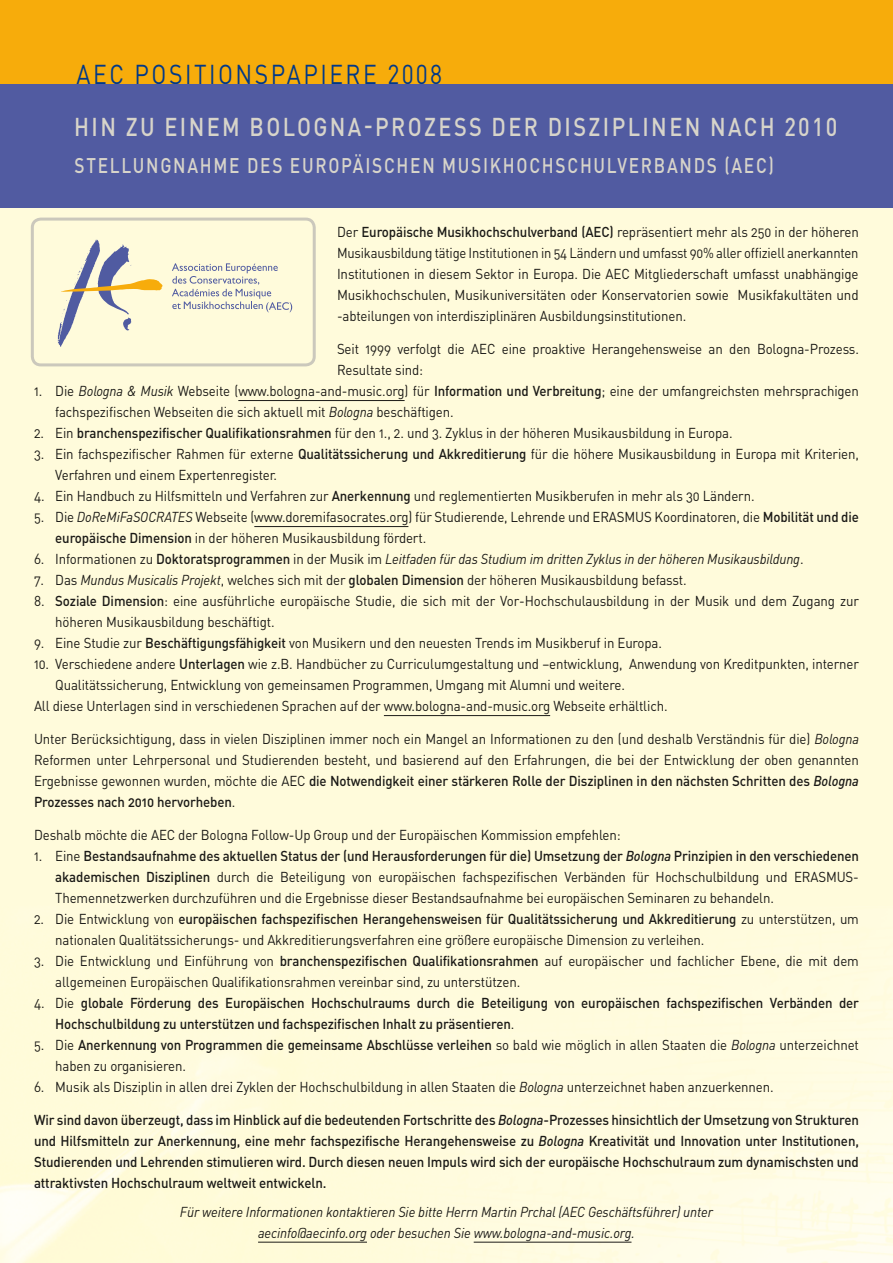
<style>
.page{position:relative;width:893px;height:1263px;background:#fff}
.page>*{position:absolute;margin:0;border:0;box-sizing:border-box;transform-origin:0 0}
.t1{font:27px "DIN Pro";letter-spacing:.11em;color:#003888;scale:.85 1}
.t2{font:500 25.5px "DIN Pro";letter-spacing:.11em;color:#d7d4ca;scale:.85 1}
.t3{font:500 21px "DIN Pro";letter-spacing:.1em;color:#d7d4ca;scale:.82 1}
.t4{font:14.25px/21px "DIN Pro";letter-spacing:-.01em;color:#000;scale:.93 1}
.t5{font:500 14.25px/21px "DIN Pro";letter-spacing:-.01em;color:#000;scale:.93 1}
.t6{font:italic 14.25px/21px "DIN Pro";letter-spacing:-.01em;color:#000;text-align:center;scale:.93 1}
.s1{font-weight:500}
.s2{font-style:italic}
.s3{font-style:normal}
.s4{font-weight:500;font-style:normal}
.s5{font-weight:500;font-style:italic}
.s6{font-weight:400}
</style>
<div class="page">
<div style="left:0;top:0;width:893px;height:88px;background:#f7ac0b"></div>
<div style="left:0;top:84px;width:893px;height:124px;background:#515ba1"></div>
<hr style="left:238px;top:400px;width:167px;height:1px;background:#000">
<hr style="left:254px;top:526px;width:154px;height:1px;background:#000">
<hr style="left:384px;top:715px;width:166px;height:1px;background:#000">
<hr style="left:258px;top:1242px;width:109px;height:1px;background:#000">
<hr style="left:474px;top:1242px;width:157px;height:1px;background:#000">
<svg style="left:58px;top:240px;width:105px;height:107px;background:#e1dcc7"></svg>
<svg style="left:172px;top:263px;width:120px;height:49px;background:#e3e2d1"></svg>
<div style="left:31px;top:218px;width:285px;height:148px;border:3px solid #cbc8bc;border-radius:9px"></div>
<h1 class="t1" style="left:77px;top:56px;width:432px">AEC positionspapiere 2008</h1>
<h2 class="t2" style="left:74px;top:109px;width:899px">hin zu EIN EM BOLOGNA-PROZESS DER DISZI PLIN EN NACH 2010</h2>
<h3 class="t3" style="left:75px;top:151px;width:225px">Stellungnahme des</h3>
<h3 class="t3" style="left:290px;top:151px;width:429px">Europäischen Musikhochschulverba</h3>
<h3 class="t3" style="left:680px;top:151px;width:117px">nds (AEC)</h3>
<p class="t4" style="left:337px;top:221px;width:563px;text-align:justify">Der <span class="s1">Europäische Musikhochschulverband (AEC)</span> repräsentiert mehr als 250 in der höheren Musikausbildung tätige Institutionen in 54 Ländern und umfasst 90% aller offiziell anerkannten Institutionen in diesem Sektor in Europa. Die AEC Mitgliederschaft umfasst unabhängige Musikhochschulen, Musikuniversitäten oder Konservatorien sowie Musikfakultäten und -abteilungen von interdisziplinären Ausbildungsinstitutionen.</p>
<p class="t4" style="left:337px;top:338px;width:563px">Seit 1999 verfolgt die AEC eine proaktive Herangehensweise an den Bologna-Prozess.<br>Resultate sind:</p>
<p class="t4" style="left:55px;top:380px;width:866px;text-indent:-21px">1. Die <span class="s2">Bologna &amp; Musik</span> Webseite (www.bologna-and-music.org) für <span class="s1">Information und Verbreitung</span>; eine der umfangreichsten mehrsprachigen fachspezifischen Webseiten die sich aktuell mit <span class="s2">Bologna</span> beschäftigen.</p>
<p class="t4" style="left:34px;top:422px;width:753px">2. Ein <span class="s1">branchenspezifischer Qualifikationsrahmen</span> für den 1., 2. und 3. Zyklus in der höheren Musikausbildung in Europa.</p>
<p class="t4" style="left:55px;top:443px;width:866px;text-indent:-21px">3. Ein fachspezifischer Rahmen für externe <span class="s1">Qualitätssicherung und Akkreditierung</span> für die höhere Musikausbildung in Europa mit Kriterien,<br>Verfahren und einem Expertenregister.</p>
<p class="t4" style="left:34px;top:485px;width:776px">4. Ein Handbuch zu Hilfsmitteln und Verfahren zur <span class="s1">Anerkennung</span> und reglementierten Musikberufen in mehr als 30 Ländern.</p>
<p class="t4" style="left:55px;top:506px;width:866px;text-indent:-21px">5. Die <span class="s2">DoReMiFaSOCRATES</span> Webseite (www.doremifasocrates.org) für Studierende, Lehrende und ERASMUS Koordinatoren, die <span class="s1">Mobilität und die europäische Dimension</span> in der höheren Musikausbildung fördert.</p>
<p class="t6" style="left:34px;top:548px;width:829px"><span class="s3">6. Informationen zu</span> <span class="s4">Doktoratsprogrammen</span> <span class="s3">in der Musik im</span> Leitfaden für das Studium im dritten Zyklus in der höheren Musikausbildung<span class="s3">.</span></p>
<p class="t4" style="left:34px;top:569px;width:703px">7. Das <span class="s2">Mundus Musicalis Projekt</span>, welches sich mit der <span class="s1">globalen Dimension</span> der höheren Musikausbildung befasst.</p>
<p class="t4" style="left:55px;top:590px;width:866px;text-indent:-21px">8. <span class="s1">Soziale Dimension</span>: eine ausführliche europäische Studie, die sich mit der Vor-Hochschulausbildung in der Musik und dem Zugang zur höheren Musikausbildung beschäftigt.</p>
<p class="t4" style="left:34px;top:632px;width:677px">9. Eine Studie zur <span class="s1">Beschäftigungsfähigkeit</span> von Musikern und den neuesten Trends im Musikberuf in Europa.</p>
<p class="t4" style="left:34px;top:653px;width:889px">10. Verschiedene andere <span class="s1">Unterlagen</span> wie z.B. Handbücher zu Curriculumgestaltung und –entwicklung, Anwendung von Kreditpunkten, interner</p>
<p class="t4" style="left:55px;top:674px;width:614px">Qualitätssicherung, Entwicklung von gemeinsamen Programmen, Umgang mit Alumni und weitere.</p>
<p class="t4" style="left:34px;top:695px;width:683px">All diese Unterlagen sind in verschiedenen Sprachen auf der www.bologna-and-music.org Webseite erhältlich.</p>
<p class="t4" style="left:34px;top:728px;width:888px;text-align:justify">Unter Berücksichtigung, dass in vielen Disziplinen immer noch ein Mangel an Informationen zu den (und deshalb Verständnis für die) <span class="s2">Bologna </span>Reformen unter Lehrpersonal und Studierenden besteht, und basierend auf den Erfahrungen, die bei der Entwicklung der oben genannten Ergebnisse gewonnen wurden, möchte die AEC <span class="s1">die Notwendigkeit einer stärkeren Rolle der Disziplinen in den nächsten Schritten des</span> <span class="s5">Bologna </span><span class="s1">Prozesses nach 2010 hervorheben</span>.</p>
<p class="t4" style="left:34px;top:824px;width:632px">Deshalb möchte die AEC der Bologna Follow-Up Group und der Europäischen Kommission empfehlen:</p>
<p class="t4" style="left:55px;top:845px;width:866px;text-align:justify;text-indent:-21px">1. Eine <span class="s1">Bestandsaufnahme des aktuellen Status der (und Herausforderungen für die) Umsetzung der</span> <span class="s5">Bologna</span> <span class="s1">Prinzipien in den verschiedenen akademischen Disziplinen</span> durch die Beteiligung von europäischen fachspezifischen Verbänden für Hochschulbildung und ERASMUS-Themennetzwerken durchzuführen und die Ergebnisse dieser Bestandsaufnahme bei europäischen Seminaren zu behandeln.</p>
<p class="t4" style="left:55px;top:908px;width:866px;text-indent:-21px">2. Die Entwicklung von <span class="s1">europäischen fachspezifischen Herangehensweisen für Qualitätssicherung und Akkreditierung</span> zu unterstützen, um nationalen Qualitätssicherungs- und Akkreditierungsverfahren eine größere europäische Dimension zu verleihen.</p>
<p class="t4" style="left:55px;top:950px;width:866px;text-indent:-21px">3. Die Entwicklung und Einführung von <span class="s1">branchenspezifischen Qualifikationsrahmen</span> auf europäischer und fachlicher Ebene, die mit dem allgemeinen Europäischen Qualifikationsrahmen vereinbar sind, zu unterstützen.</p>
<p class="t5" style="left:55px;top:992px;width:866px;text-indent:-21px"><span class="s6">4. Die</span> globale Förderung des Europäischen Hochschulraums durch die Beteiligung von europäischen fachspezifischen Verbänden der<br>Hochschulbildung zu unterstützen und fachspezifischen Inhalt zu präsentieren<span class="s6">.</span></p>
<p class="t4" style="left:55px;top:1034px;width:866px;text-indent:-21px">5. Die <span class="s1">Anerkennung von Programmen die gemeinsame Abschlüsse verleihen</span> so bald wie möglich in allen Staaten die <span class="s2">Bologna</span> unterzeichnet haben zu organisieren.</p>
<p class="t4" style="left:34px;top:1076px;width:797px">6. Musik als Disziplin in allen drei Zyklen der Hochschulbildung in allen Staaten die <span class="s2">Bologna</span> unterzeichnet haben anzuerkennen.</p>
<p class="t5" style="left:34px;top:1109px;width:888px;text-align:justify">Wir sind davon überzeugt, dass im Hinblick auf die bedeutenden Fortschritte des <span class="s2">Bologna</span>-Prozesses hinsichtlich der Umsetzung von Strukturen und Hilfsmitteln zur Anerkennung, eine mehr fachspezifische Herangehensweise zu <span class="s2">Bologna</span> Kreativität und Innovation unter Institutionen, Studierenden und Lehrenden stimulieren wird. Durch diesen neuen Impuls wird sich der europäische Hochschulraum zum dynamischsten und attraktivsten Hochschulraum weltweit entwickeln.</p>
<p class="t6" style="left:180px;top:1201px;width:575px">Für weitere Informationen kontaktieren Sie bitte Herrn Martin Prchal (AEC Geschäftsführer) unter aecinfo@aecinfo.org oder besuchen Sie www.bologna-and-music.org.</p>
</div>
